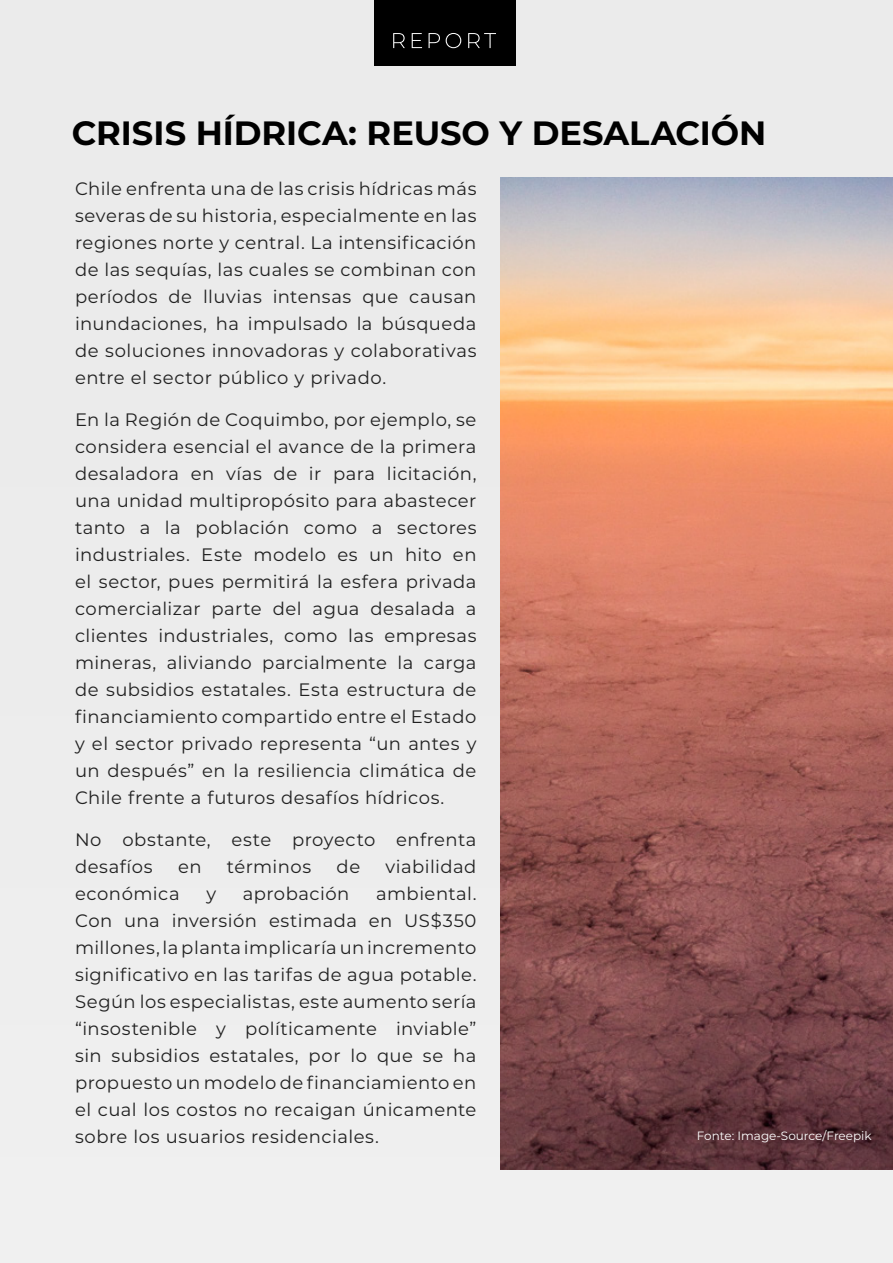
<style>
.page{position:relative;width:893px;height:1263px;background:#ebebeb}
.page>*{position:absolute;margin:0;border:0;box-sizing:border-box;transform-origin:0 0}
.t1{font:700 33.6px "Montserrat";color:#000}
.t2{font:18px/27px "Montserrat";letter-spacing:.025em;color:#212121;text-align:justify}
.t3{font:12px "Montserrat";color:#fff}
</style>
<div class="page">
<div style="left:374px;top:0;width:141px;height:66px;background:#000"></div>
<svg style="left:393px;top:33px;width:103px;height:15px"></svg>
<img style="left:500px;top:177px;width:393px;height:992px">
<h1 class="t1" style="left:72px;top:109px;width:696px">CRISIS HÍDRICA: REUSO Y DESALACIÓN</h1>
<p class="t2" style="left:75px;top:174px;width:403px">Chile enfrenta una de las crisis hídricas más severas de su historia, especialmente en las regiones norte y central. La intensificación de las sequías, las cuales se combinan con períodos de lluvias intensas que causan inundaciones, ha impulsado la búsqueda de soluciones innovadoras y colaborativas entre el sector público y privado.</p>
<p class="t2" style="left:75px;top:405px;width:403px">En la Región de Coquimbo, por ejemplo, se considera esencial el avance de la primera desaladora en vías de ir para licitación, una unidad multipropósito para abastecer tanto a la población como a sectores industriales. Este modelo es un hito en el sector, pues permitirá la esfera privada comercializar parte del agua desalada a clientes industriales, como las empresas mineras, aliviando parcialmente la carga de subsidios estatales. Esta estructura de financiamiento compartido entre el Estado y el sector privado representa “un antes y un después” en la resiliencia climática de Chile frente a futuros desafíos hídricos.</p>
<p class="t2" style="left:75px;top:825px;width:403px">No obstante, este proyecto enfrenta desafíos</p>
<p class="t2" style="left:178px;top:852px;width:25px">en</p>
<p class="t2" style="left:227px;top:852px;width:86px">términos</p>
<p class="t2" style="left:337px;top:852px;width:25px">de</p>
<p class="t2" style="left:386px;top:852px;width:92px">viabilidad</p>
<p class="t2" style="left:75px;top:879px;width:403px;text-indent:301px">ambiental.<br>Con una inversión estimada en US$350 millones, la planta implicaría un incremento significativo en las tarifas de agua potable.<br>Según los especialistas, este aumento sería “insostenible y políticamente inviable” sin subsidios estatales, por lo que se ha propuesto un modelo de financiamiento en el cual los costos no recaigan únicamente sobre los usuarios residenciales.</p>
<p class="t2" style="left:75px;top:879px;width:106px">económica</p>
<p class="t2" style="left:206px;top:879px;width:11px">y</p>
<p class="t2" style="left:243px;top:879px;width:108px">aprobación</p>
<p class="t3" style="left:697px;top:1127px;width:176px">Fonte: Image-Source/Freepik</p>
</div>
